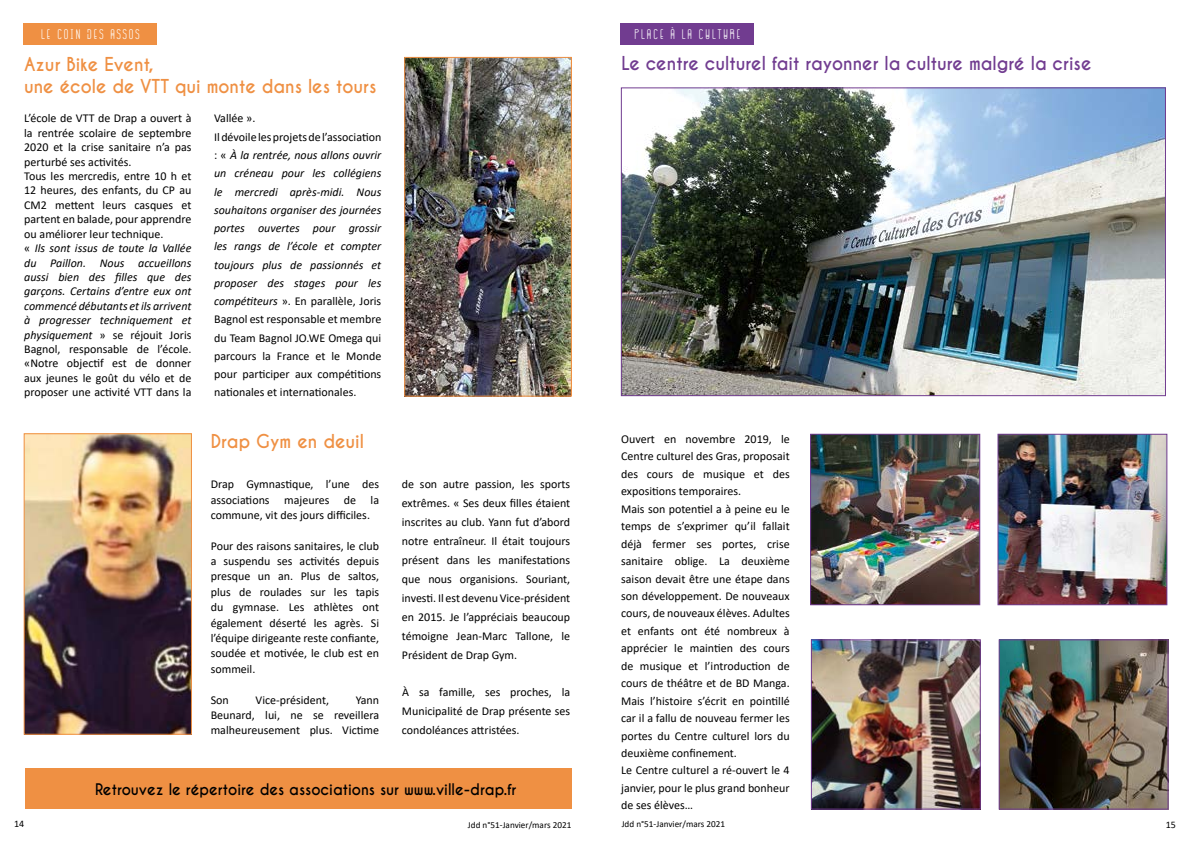
<style>
.page{position:relative;width:1191px;height:842px;background:#fff}
.page>*{position:absolute;margin:0;border:0;box-sizing:border-box;transform-origin:0 0}
.t1{font:700 18px/21.6px "Caviar Dreams";color:#ef9043;scale:.95 1}
.t2{font:700 18px "Caviar Dreams";color:#713c90;scale:.95 1}
.t3{font:700 15px "Caviar Dreams";color:#000;scale:.95 1}
.t4{font:14px "GOGOIA Deco";letter-spacing:.1em;color:#fff}
.t5{font:12px/17.4px "Calibri";color:#000;text-align:justify}
.t6{font:italic 12px/18.3px "Calibri";color:#000}
.t7{font:10px "Calibri";color:#000}
.t8{font:9.2px "Calibri";color:#000}
.s1{font-style:italic}
.s2{font-style:normal}
.s3{color:#ef9043}
</style>
<div class="page">
<div style="left:24px;top:23px;width:133px;height:21px;background:#ef9043"></div>
<div style="left:621px;top:23px;width:133px;height:21px;background:#713c90"></div>
<div style="left:25px;top:768px;width:546px;height:41px;background:#ef9043"></div>
<img style="left:623px;top:89px;width:541px;height:305px">
<div style="left:621px;top:87px;width:545px;height:309px;border:1px solid #713c90"></div>
<img style="left:812px;top:436px;width:166px;height:167px">
<div style="left:810px;top:434px;width:170px;height:171px;border:1px solid #713c90"></div>
<img style="left:813px;top:641px;width:165px;height:167px">
<div style="left:811px;top:639px;width:169px;height:171px;border:1px solid #713c90"></div>
<img style="left:1000px;top:641px;width:166px;height:167px">
<div style="left:998px;top:639px;width:170px;height:171px;border:1px solid #713c90"></div>
<img style="left:999px;top:436px;width:166px;height:167px">
<div style="left:997px;top:434px;width:170px;height:171px;border:1px solid #713c90"></div>
<img style="left:26px;top:435px;width:164px;height:298px">
<div style="left:24px;top:433px;width:168px;height:302px;border:1px solid #ef9043"></div>
<img style="left:406px;top:59px;width:164px;height:336px">
<div style="left:404px;top:57px;width:168px;height:340px;border:1px solid #ef9043"></div>
<p class="t4" style="left:41px;top:27px;width:100px">LE COIN DES ASSOS</p>
<h1 class="t1" style="left:24px;top:54px;width:372px">Azur Bike Event,<br>une école de VTT qui monte dans les tours</h1>
<p class="t5" style="left:24px;top:111px;width:169px;line-height:14.4px;text-align:left">L’école de VTT de Drap a ouvert à la rentrée scolaire de septembre<br>2020 et la crise sanitaire n’a pas perturbé ses activités.<br>Tous les mercredis, entre 10 h et<br>12 heures, des enfants, du CP au<br>CM2 mettent leurs casques et partent en balade, pour apprendre ou améliorer leur technique.<br>« <span class="s1">Ils sont issus de toute la Vallée du Paillon. Nous accueillons aussi bien des filles que des garçons. Certains d’entre eux ont commencé débutants et ils arrivent à progresser techniquement et physiquement</span> » se réjouit Joris<br>Bagnol, responsable de l’école. «Notre objectif est de donner aux jeunes le goût du vélo et de proposer une activité VTT dans la</p>
<p class="t6" style="left:214px;top:109px;width:169px"><span class="s2">Vallée ».<br>Il dévoile les projets de l’association : «</span> À la rentrée, nous allons ouvrir un créneau pour les collégiens le mercredi après-midi. Nous souhaitons organiser des journées portes ouvertes pour grossir les rangs de l’école et compter toujours plus de passionnés et proposer des stages pour les compétiteurs <span class="s2">». En parallèle, Joris<br>Bagnol est responsable et membre du Team Bagnol JO.WE Omega qui parcours la France et le Monde pour participer aux compétitions nationales et internationales.</span></p>
<h1 class="t1" style="left:211px;top:431px;width:163px">Drap Gym en deuil</h1>
<p class="t5" style="left:211px;top:476px;width:170px;line-height:15.4px">Drap Gymnastique, l’une des associations majeures de la commune, vit des jours difficiles.</p>
<p class="t5" style="left:211px;top:538px;width:170px;line-height:15.4px">Pour des raisons sanitaires, le club a suspendu ses activités depuis presque un an. Plus de saltos, plus de roulades sur les tapis du gymnase. Les athlètes ont également déserté les agrès. Si l’équipe dirigeante reste confiante, soudée et motivée, le club est en sommeil.</p>
<p class="t5" style="left:211px;top:690px;width:20px">Son</p>
<p class="t5" style="left:255px;top:690px;width:75px">Vice-président,</p>
<p class="t5" style="left:211px;top:691px;width:170px;line-height:15.4px;text-indent:145px">Yann Beunard, lui, ne se reveillera malheureusement plus. Victime</p>
<p class="t5" style="left:402px;top:474px;width:170px;line-height:18.9px">de son autre passion, les sports extrêmes. « Ses deux filles étaient inscrites au club. Yann fut d’abord notre entraîneur. Il était toujours présent dans les manifestations que nous organisions. Souriant, investi. Il est devenu Vice-président en 2015. Je l’appréciais beaucoup témoigne Jean-Marc Tallone, le Président de Drap Gym.</p>
<p class="t5" style="left:402px;top:683px;width:170px;line-height:18.9px">À sa famille, ses proches, la Municipalité de Drap présente ses condoléances attristées.</p>
<p class="t3" style="left:80px;top:780px;width:461px"><span class="s3">Le</span>Retrouvez le répertoire des associations sur www.ville-drap.fr</p>
<p class="t4" style="left:634px;top:27px;width:108px">PLACE À LA CULTURE</p>
<h1 class="t2" style="left:621px;top:52px;width:496px">Le centre culturel fait rayonner la culture malgré la crise</h1>
<p class="t5" style="left:621px;top:430px;width:170px;text-align:left">Ouvert en novembre 2019, le<br>Centre culturel des Gras, proposait des cours de musique et des expositions temporaires.<br>Mais son potentiel a à peine eu le temps de s’exprimer qu’il fallait déjà fermer ses portes, crise sanitaire oblige. La deuxième saison devait être une étape dans son développement. De nouveaux cours, de nouveaux élèves. Adultes et enfants ont été nombreux à apprécier le maintien des cours de musique et l’introduction de cours de théâtre et de BD Manga.<br>Mais l’histoire s’écrit en pointillé car il a fallu de nouveau fermer les portes du Centre culturel lors du deuxième confinement.<br>Le Centre culturel a ré-ouvert le 4 janvier, pour le plus grand bonheur de ses élèves…</p>
<p class="t7" style="left:14px;top:817px;width:12px">14</p>
<p class="t8" style="left:468px;top:818px;width:105px">Jdd n°51-Janvier/mars 2021</p>
<p class="t8" style="left:621px;top:817px;width:105px">Jdd n°51-Janvier/mars 2021</p>
<p class="t7" style="left:1165px;top:817px;width:12px">15</p>
</div>
